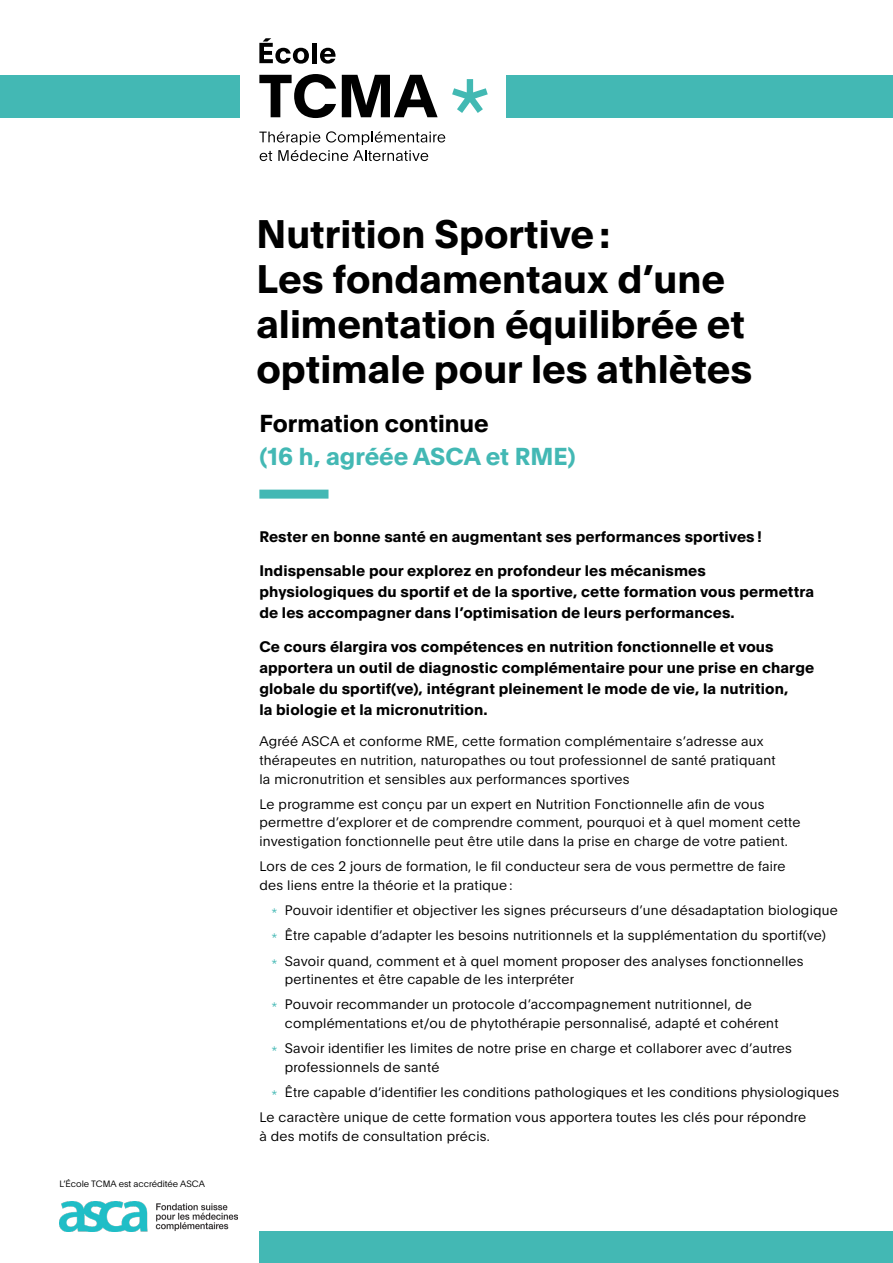
<style>
.page{position:relative;width:893px;height:1263px;background:#fff}
.page>*{position:absolute;margin:0;border:0;box-sizing:border-box;transform-origin:0 0}
.t1{font:700 39px/45px "Plain";color:#000}
.t2{font:700 24px "Plain";color:#43b8b4}
.t3{font:700 24px "Plain";color:#000}
.t4{font:700 15px/21px "Plain";letter-spacing:.01em;color:#000}
.t5{font:300 13.5px/18.8px "Plain";letter-spacing:.02em;color:#000}
.t6{font:300 9px "Plain";color:#000}
.s1{color:#43b8b4}
</style>
<div class="page">
<svg style="left:452px;top:79px;width:36px;height:34px"></svg>
<svg style="left:259px;top:74px;width:77px;height:44px"></svg>
<svg style="left:342px;top:75px;width:96px;height:42px"></svg>
<svg style="left:259px;top:38px;width:50px;height:26px"></svg>
<div style="left:312px;top:43px;width:5px;height:20px;background:#000"></div>
<svg style="left:320px;top:48px;width:16px;height:16px"></svg>
<svg style="left:259px;top:131px;width:186px;height:30px"></svg>
<div style="left:506px;top:75px;width:387px;height:42px;background:#43b8b4"></div>
<div style="left:0;top:75px;width:239px;height:42px;background:#43b8b4"></div>
<div style="left:259px;top:1231px;width:634px;height:32px;background:#43b8b4"></div>
<img style="left:60px;top:1201px;width:177px;height:30px">
<div style="left:259px;top:490px;width:69px;height:9px;background:#43b8b4"></div>
<p class="t6" style="left:60px;top:1177px;width:147px">L’École TCMA est accréditée ASCA</p>
<h1 class="t1" style="left:256px;top:210px;width:497px">Nutrition Sportive :<br>Les fondamentaux d’une alimentation équilibrée et optimale pour les athlètes</h1>
<h2 class="t3" style="left:259px;top:406px;width:231px">Formation continue</h2>
<h2 class="t2" style="left:259px;top:439px;width:318px">(16 h, agréée ASCA et RME)</h2>
<p class="t4" style="left:259px;top:525px;width:504px">Rester en bonne santé en augmentant ses performances sportives !</p>
<p class="t4" style="left:259px;top:559px;width:556px">Indispensable pour explorez en profondeur les mécanismes physiologiques du sportif et de la sportive, cette formation vous permettra de les accompagner dans l’optimisation de leurs performances.</p>
<p class="t4" style="left:259px;top:635px;width:556px">Ce cours élargira vos compétences en nutrition fonctionnelle et vous apportera un outil de diagnostic complémentaire pour une prise en charge globale du sportif(ve), intégrant pleinement le mode de vie, la nutrition,<br>la biologie et la micronutrition.</p>
<p class="t5" style="left:259px;top:731px;width:518px">Agréé ASCA et conforme RME, cette formation complémentaire s’adresse aux thérapeutes en nutrition, naturopathes ou tout professionnel de santé pratiquant la micronutrition et sensibles aux performances sportives</p>
<p class="t5" style="left:259px;top:794px;width:543px">Le programme est conçu par un expert en Nutrition Fonctionnelle afin de vous permettre d’explorer et de comprendre comment, pourquoi et à quel moment cette investigation fonctionnelle peut être utile dans la prise en charge de votre patient.</p>
<p class="t5" style="left:259px;top:856px;width:528px">Lors de ces 2 jours de formation, le fil conducteur sera de vous permettre de faire des liens entre la théorie et la pratique :</p>
<p class="t5" style="left:271px;top:897px;width:568px;line-height:25px"><span class="s1">*</span> Pouvoir identifier et objectiver les signes précurseurs d’une désadaptation biologique <span class="s1">*</span> Être capable d’adapter les besoins nutritionnels et la supplémentation du sportif(ve)<br><span class="s1">*</span> Savoir quand, comment et à quel moment proposer des analyses fonctionnelles</p>
<p class="t5" style="left:271px;top:966px;width:482px;line-height:25px;text-indent:14px">pertinentes et être capable de les interpréter<br><span class="s1">*</span> Pouvoir recommander un protocole d’accompagnement nutritionnel, de</p>
<p class="t5" style="left:271px;top:1010px;width:522px;line-height:25px;text-align:center">complémentations et/ou de phytothérapie personnalisé, adapté et cohérent<br><span class="s1">*</span> Savoir identifier les limites de notre prise en charge et collaborer avec d’autres</p>
<p class="t5" style="left:285px;top:1057px;width:156px">professionnels de santé</p>
<p class="t5" style="left:271px;top:1082px;width:569px"><span class="s1">*</span> Être capable d’identifier les conditions pathologiques et les conditions physiologiques</p>
<p class="t5" style="left:259px;top:1107px;width:548px">Le caractère unique de cette formation vous apportera toutes les clés pour répondre</p>
<p class="t5" style="left:259px;top:1126px;width:232px">à des motifs de consultation précis.</p>
</div>
